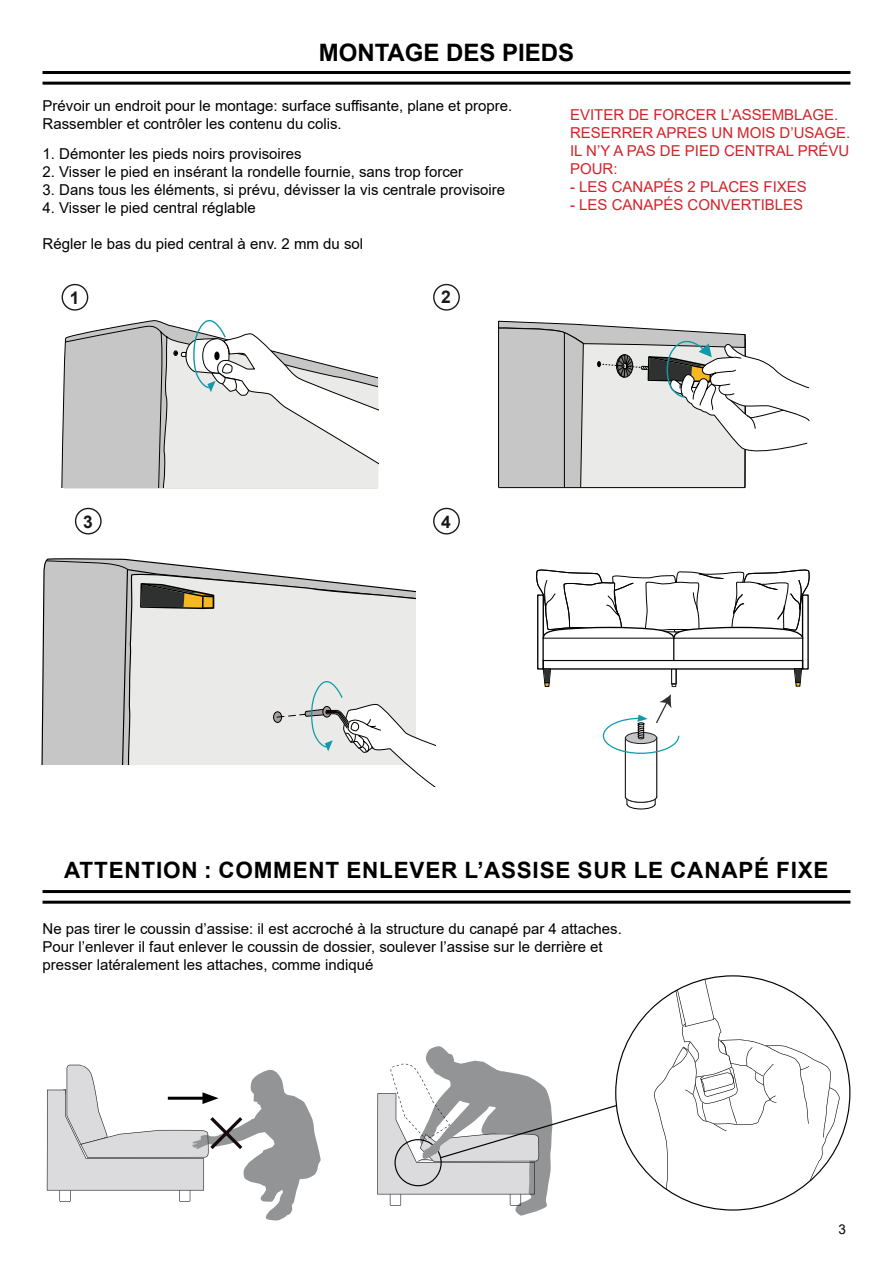
<style>
.page{position:relative;width:893px;height:1263px;background:#fff}
.page>*{position:absolute;margin:0;border:0;box-sizing:border-box;transform-origin:0 0}
.t1{font:700 24px "Arial";color:#000}
.t2{font:700 22.5px "Arial";letter-spacing:.035em;color:#000}
.t3{font:700 17.4px "Arial";color:#1a171c}
.t4{font:15px/18px "Arial";color:#000}
.t5{font:15px/18px "Arial";color:#d2232a}
.t6{font:13.5px "Arial";color:#000}
</style>
<div class="page">
<div style="left:62px;top:284px;width:26px;height:27px;border:1px solid #1a171c;border-radius:50%"></div>
<div style="left:433px;top:284px;width:27px;height:27px;border:1px solid #1a171c;border-radius:50%"></div>
<div style="left:75px;top:508px;width:27px;height:26px;border:1px solid #1a171c;border-radius:50%"></div>
<div style="left:433px;top:508px;width:27px;height:26px;border:1px solid #1a171c;border-radius:50%"></div>
<svg style="left:671px;top:670px;width:6px;height:17px"></svg>
<svg style="left:602px;top:694px;width:78px;height:116px"></svg>
<svg style="left:41px;top:558px;width:94px;height:207px"></svg>
<hr style="left:43px;top:82px;width:807px;height:3px;background:#000101">
<hr style="left:43px;top:71px;width:807px;height:3px;background:#000101">
<svg style="left:61px;top:310px;width:318px;height:178px"></svg>
<svg style="left:616px;top:975px;width:234px;height:235px"></svg>
<svg style="left:377px;top:1046px;width:239px;height:169px"></svg>
<svg style="left:47px;top:1065px;width:274px;height:155px"></svg>
<hr style="left:43px;top:901px;width:807px;height:3px;background:#000101">
<hr style="left:43px;top:890px;width:807px;height:3px;background:#000101">
<svg style="left:46px;top:560px;width:390px;height:226px"></svg>
<svg style="left:498px;top:320px;width:312px;height:168px"></svg>
<div style="left:537px;top:594px;width:7px;height:76px;border:1px solid #000"></div>
<div style="left:802px;top:594px;width:7px;height:76px;border:1px solid #000"></div>
<div style="left:543px;top:638px;width:131px;height:23px;border:1px solid #000"></div>
<svg style="left:536px;top:569px;width:274px;height:80px"></svg>
<div style="left:674px;top:638px;width:129px;height:22px;background:#fff"></div>
<div style="left:674px;top:638px;width:129px;height:23px;border:1px solid #000"></div>
<svg style="left:542px;top:668px;width:9px;height:19px"></svg>
<svg style="left:793px;top:668px;width:9px;height:19px"></svg>
<h1 class="t1" style="left:319px;top:35px;width:257px">MONTAGE DES PIEDS</h1>
<p class="t4" style="left:43px;top:97px;width:471px">Prévoir un endroit pour le montage: surface suffisante, plane et propre.<br>Rassembler et contrôler les contenu du colis.</p>
<p class="t4" style="left:43px;top:144px;width:261px">1. Démonter les pieds noirs provisoires</p>
<p class="t4" style="left:43px;top:162px;width:422px">2. Visser le pied en insérant la rondelle fournie, sans trop forcer</p>
<p class="t4" style="left:43px;top:180px;width:464px">3. Dans tous les éléments, si prévu, dévisser la vis centrale provisoire</p>
<p class="t4" style="left:43px;top:198px;width:215px">4. Visser le pied central réglable</p>
<p class="t4" style="left:43px;top:234px;width:322px">Régler le bas du pied central à env. 2 mm du sol</p>
<p class="t3" style="left:70px;top:285px;width:11px">1</p>
<p class="t3" style="left:441px;top:285px;width:11px">2</p>
<p class="t5" style="left:570px;top:105px;width:282px">EVITER DE FORCER L’ASSEMBLAGE.<br>RESERRER APRES UN MOIS D’USAGE.<br>IL N’Y A PAS DE PIED CENTRAL PRÉVU<br>POUR:</p>
<p class="t5" style="left:570px;top:177px;width:238px">- LES CANAPÉS 2 PLACES FIXES</p>
<p class="t5" style="left:570px;top:195px;width:235px">- LES CANAPÉS CONVERTIBLES</p>
<p class="t3" style="left:83px;top:509px;width:11px">3</p>
<p class="t3" style="left:441px;top:509px;width:11px">4</p>
<h2 class="t2" style="left:64px;top:854px;width:766px">ATTENTION : COMMENT ENLEVER L’ASSISE SUR LE CANAPÉ FIXE</h2>
<p class="t4" style="left:43px;top:920px;width:581px">Ne pas tirer le coussin d’assise: il est accroché à la structure du canapé par 4 attaches.<br>Pour l’enlever il faut enlever le coussin de dossier, soulever l’assise sur le derrière et presser latéralement les attaches, comme indiqué</p>
<p class="t6" style="left:839px;top:1220px;width:9px">3</p>
</div>
